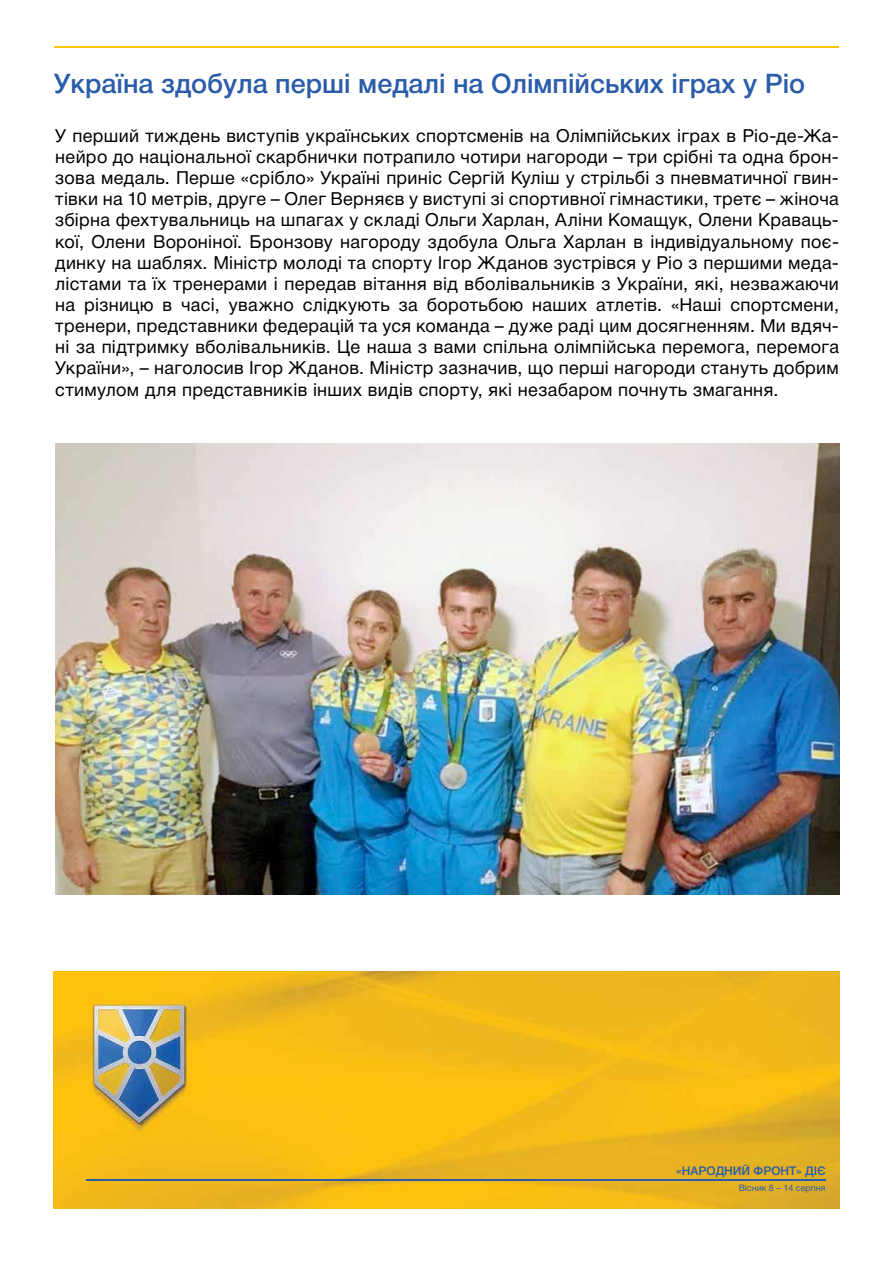
<style>
.page{position:relative;width:893px;height:1263px;background:#fff}
.page>*{position:absolute;margin:0;border:0;box-sizing:border-box;transform-origin:0 0}
.t1{font:27px "Helvetica 6 Medium";color:#2a5caa}
.t2{font:18px/21.1px "Helvetica 5 Normal";letter-spacing:.02em;color:#000;text-align:justify}
.t3{font:12px "Helvetica 6 Medium";letter-spacing:.12em;color:#2a5caa}
.t4{font:9px "Helvetica 5 Normal";color:#2a5caa}
</style>
<div class="page">
<hr style="left:54px;top:47px;width:785px;height:1px;background:#ffc20e">
<img style="left:53px;top:971px;width:787px;height:238px">
<hr style="left:87px;top:1179px;width:739px;height:1px;background:#2a5caa">
<img style="left:55px;top:443px;width:784px;height:451px">
<h1 class="t1" style="left:54px;top:69px;width:753px">Україна здобула перші медалі на Олімпійських іграх у Ріо</h1>
<p class="t2" style="left:55px;top:125px;width:785px">У перший тиждень виступів українських спортсменів на Олімпійських іграх в Ріо-де-Жа&shy;нейро до національної скарбнички потрапило чотири нагороди – три срібні та одна брон&shy;зова медаль. Перше «срібло» Україні приніс Сергій Куліш у стрільбі з пневматичної гвин&shy;тівки на 10 метрів, друге – Олег Верняєв у виступі зі спортивної гімнастики, третє – жіноча збірна фехтувальниць на шпагах у складі Ольги Харлан, Аліни Комащук, Олени Краваць&shy;кої, Олени Вороніної. Бронзову нагороду здобула Ольга Харлан в індивідуальному поє&shy;динку на шаблях. Міністр молоді та спорту Ігор Жданов зустрівся у Ріо з першими меда&shy;лістами та їх тренерами і передав вітання від вболівальників з України, які, незважаючи на різницю в часі, уважно слідкують за боротьбою наших атлетів. «Наші спортсмени, тренери, представники федерацій та уся команда – дуже раді цим досягненням. Ми вдяч&shy;ні за підтримку вболівальників. Це наша з вами спільна олімпійська перемога, перемога України», – наголосив Ігор Жданов. Міністр зазначив, що перші нагороди стануть добрим стимулом для представників інших видів спорту, які незабаром почнуть змагання.</p>
<p class="t3" style="left:676px;top:1164px;width:151px">«Народний фронт» діє</p>
<p class="t4" style="left:739px;top:1183px;width:89px">Вісник 8 – 14 серпня</p>
</div>
